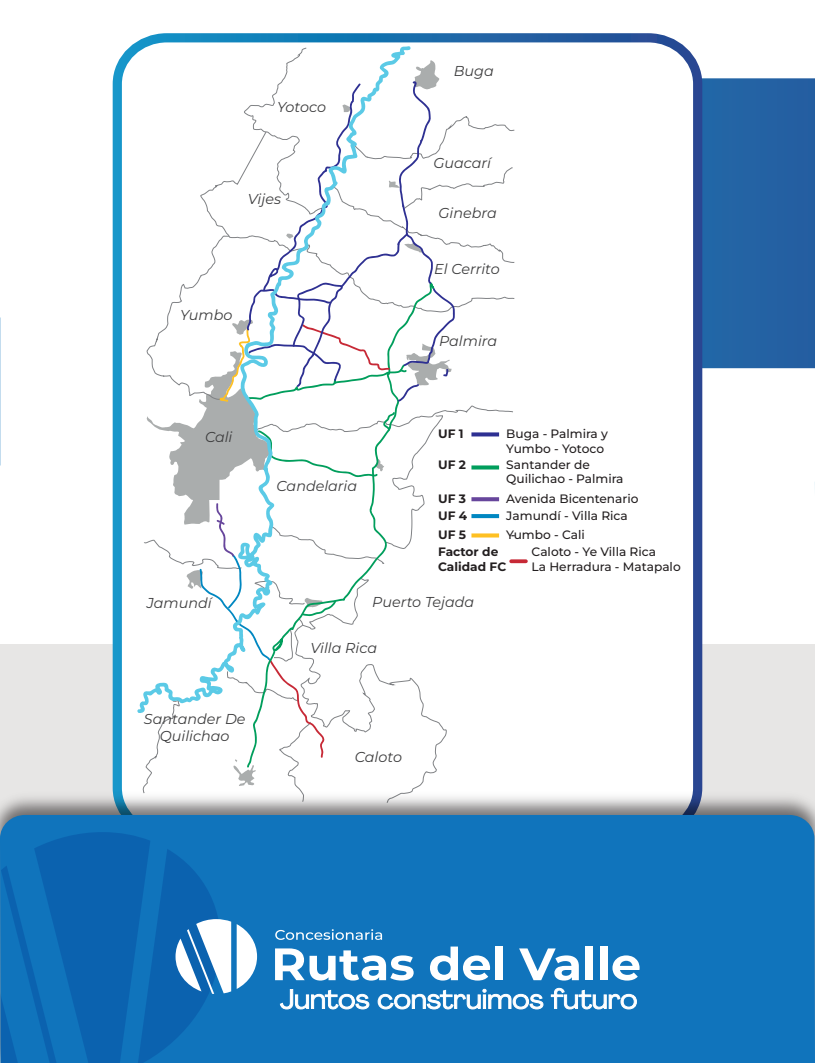
<style>
.page{position:relative;width:815px;height:1063px;background:#fff}
.page>*{position:absolute;margin:0;border:0;box-sizing:border-box;transform-origin:0 0}
.t1{font:italic 14.38px/17.2px "Montserrat";color:#3e3e3f;text-align:center}
.t2{font:500 12.12px/14.6px "Montserrat";color:#231f20}
.t3{font:700 12.12px/14.6px "Montserrat";color:#231f20}
.t4{font:500 11.88px "Montserrat";color:#aaadad}
.t5{font:500 11.88px "Montserrat";color:#231f20}
</style>
<div class="page">
<div style="left:702px;top:78px;width:113px;height:290px;background:#2462a4"></div>
<div style="left:0;top:645px;width:815px;height:418px;background:#e7e6e5"></div>
<div style="left:117px;top:38px;width:581px;height:796px;background:#fff;border-radius:48px"></div>
<div style="left:113px;top:33px;width:589px;height:806px;border:9px solid #fff;border-radius:48px"></div>
<hr style="left:0;top:774px;width:1px;height:139px;background:#1074bc">
<hr style="left:0;top:540px;width:1px;height:159px;background:#62bb46">
<svg style="left:143px;top:60px;width:372px;height:728px"></svg>
<svg style="left:137px;top:45px;width:275px;height:668px"></svg>
<svg style="left:471px;top:432px;width:28px;height:4px"></svg>
<div style="left:471px;top:465px;width:28px;height:5px;background:#009e5c"></div>
<svg style="left:471px;top:497px;width:28px;height:4px"></svg>
<svg style="left:471px;top:514px;width:28px;height:4px"></svg>
<div style="left:471px;top:533px;width:28px;height:5px;background:#fec023"></div>
<svg style="left:511px;top:559px;width:15px;height:4px"></svg>
<img style="left:0;top:788px;width:815px;height:27px">
<div style="left:0;top:815px;width:815px;height:248px;background:#1074bc"></div>
<svg style="left:1px;top:832px;width:230px;height:231px;background:#1770b7"></svg>
<svg style="left:237px;top:924px;width:20px;height:65px"></svg>
<svg style="left:275px;top:929px;width:107px;height:11px"></svg>
<svg style="left:275px;top:948px;width:139px;height:33px;background:#7eb4da"></svg>
<svg style="left:430px;top:947px;width:60px;height:34px;background:#81b5db"></svg>
<div style="left:495px;top:947px;width:7px;height:33px;background:#fff"></div>
<svg style="left:519px;top:948px;width:60px;height:33px;background:#7bb2da"></svg>
<div style="left:586px;top:947px;width:7px;height:33px;background:#fff"></div>
<div style="left:600px;top:947px;width:7px;height:33px;background:#fff"></div>
<svg style="left:612px;top:955px;width:28px;height:26px"></svg>
<svg style="left:280px;top:989px;width:89px;height:20px;background:#68a7d4"></svg>
<svg style="left:378px;top:989px;width:165px;height:20px;background:#69a7d4"></svg>
<svg style="left:551px;top:988px;width:86px;height:21px;background:#63a4d3"></svg>
<p class="t1" style="left:277px;top:98px;width:50px">Yotoco</p>
<p class="t1" style="left:248px;top:190px;width:35px">Vijes</p>
<p class="t1" style="left:180px;top:305px;width:54px">Yumbo</p>
<p class="t1" style="left:454px;top:62px;width:41px">Buga</p>
<p class="t1" style="left:433px;top:154px;width:59px">Guacarí</p>
<p class="t1" style="left:439px;top:203px;width:60px">Ginebra</p>
<p class="t1" style="left:434px;top:260px;width:67px">El Cerrito</p>
<p class="t1" style="left:439px;top:332px;width:60px">Palmira</p>
<p class="t1" style="left:205px;top:428px;width:29px">Cali</p>
<p class="t1" style="left:147px;top:594px;width:67px">Jamundí</p>
<p class="t1" style="left:277px;top:477px;width:82px">Candelaria</p>
<p class="t3" style="left:438px;top:426px;width:27px">UF 1</p>
<p class="t2" style="left:506px;top:426px;width:103px">Buga - Palmira y<br>Yumbo - Yotoco</p>
<p class="t3" style="left:438px;top:457px;width:29px">UF 2</p>
<p class="t2" style="left:506px;top:457px;width:119px">Santander de<br>Quilichao - Palmira</p>
<p class="t3" style="left:438px;top:491px;width:30px">UF 3</p>
<p class="t2" style="left:506px;top:491px;width:134px">Avenida Bicentenario</p>
<p class="t3" style="left:438px;top:508px;width:31px">UF 4</p>
<p class="t2" style="left:506px;top:508px;width:123px">Jamundí - Villa Rica</p>
<p class="t3" style="left:438px;top:527px;width:30px">UF 5</p>
<p class="t2" style="left:506px;top:527px;width:80px">Yumbo - Cali</p>
<p class="t3" style="left:438px;top:544px;width:70px">Factor de<br>Calidad FC</p>
<p class="t2" style="left:532px;top:544px;width:151px">Caloto - Ye Villa Rica<br>La Herradura - Matapalo</p>
<p class="t4" style="left:509px;top:527px;width:6px">-</p>
<p class="t5" style="left:511px;top:527px;width:6px">-</p>
<p class="t1" style="left:372px;top:593px;width:104px">Puerto Tejada</p>
<p class="t1" style="left:310px;top:639px;width:68px">Villa Rica</p>
<p class="t1" style="left:144px;top:710px;width:103px">Santander De<br>Quilichao</p>
<p class="t1" style="left:355px;top:748px;width:49px">Caloto</p>
</div>
